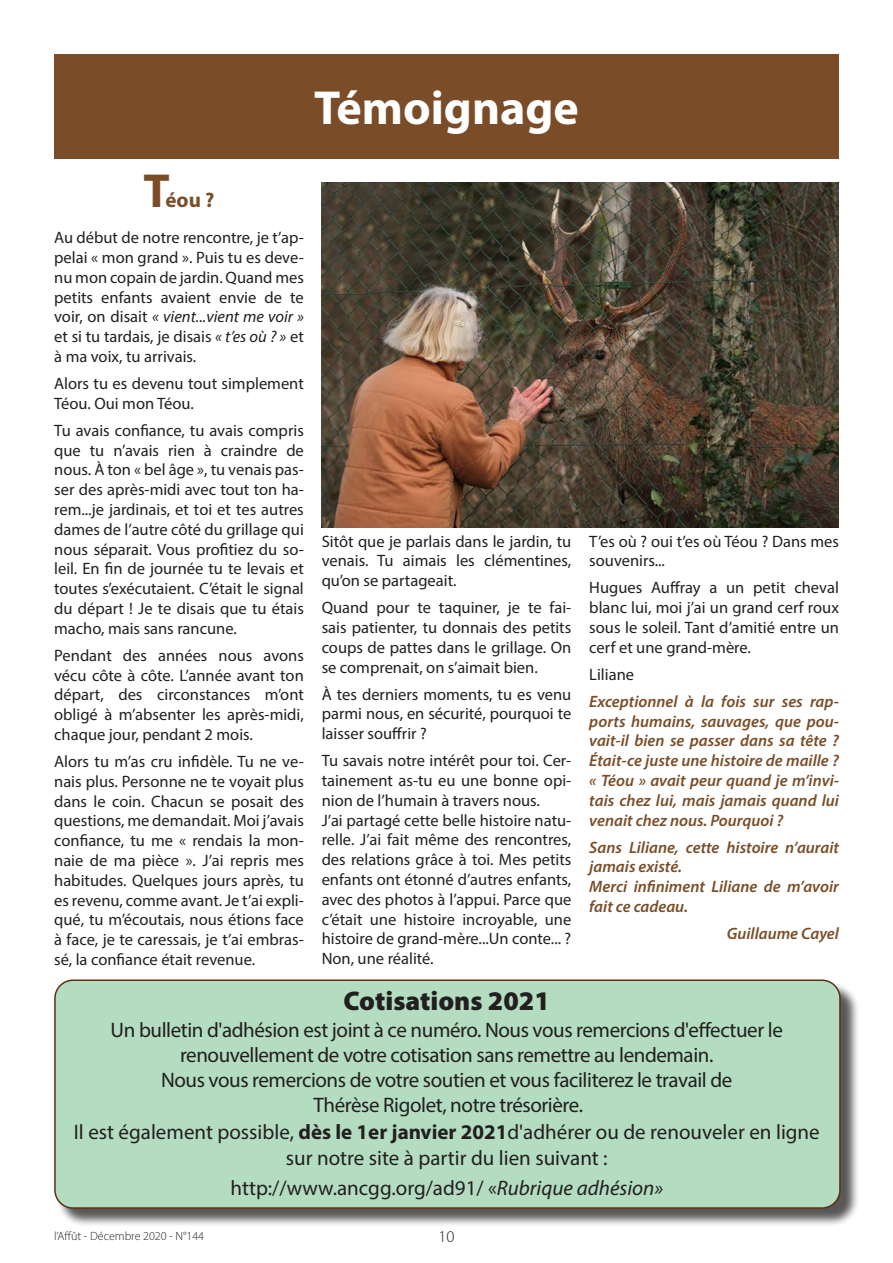
<style>
.page{position:relative;width:893px;height:1263px;background:#fff}
.page>*{position:absolute;margin:0;border:0;box-sizing:border-box;transform-origin:0 0}
.t1{font:700 48px "Myriad Pro";color:#fff}
.t2{font:700 48px "Myriad Pro";color:#7a4d28}
.t3{font:900 27px "Myriad Pro";color:#231f20}
.t4{font:21px/25.2px "Myriad Pro";letter-spacing:-.02em;color:#231f20;text-align:center}
.t5{font:21px/25.2px "Myriad Pro";color:#231f20;text-align:center}
.t6{font:700 21px "Myriad Pro";color:#7a4d28}
.t7{font:16.5px/19.8px "Myriad Pro";color:#231f20;text-align:justify}
.t8{font:italic 600 16.5px/19.8px "Myriad Pro";color:#7a4d28}
.t9{font:300 16.5px "Myriad Pro";color:#231f20}
.t10{font:300 12px "Myriad Pro";color:#231f20}
.s1{font-style:italic}
.s2{font-weight:700}
</style>
<div class="page">
<img style="left:322px;top:183px;width:517px;height:345px">
<div style="left:54px;top:54px;width:785px;height:104px;background:#7a4d28"></div>
<div style="left:56px;top:982px;width:803px;height:245px;background:#231f20;opacity:.75"></div>
<div style="left:55px;top:980px;width:785px;height:228px;background:#b3dcc0;border-radius:18px"></div>
<div style="left:54px;top:979px;width:787px;height:230px;border:2px solid #5b3111;border-radius:18px"></div>
<p class="t1" style="left:314px;top:77px;width:266px">Témoignage</p>
<p class="t2" style="left:144px;top:160px;width:28px">T</p>
<p class="t6" style="left:165px;top:186px;width:51px">éou ?</p>
<p class="t7" style="left:54px;top:227px;width:251px">Au début de notre rencontre, je t’ap&shy;pelai « mon grand ». Puis tu es deve&shy;nu mon copain de jardin. Quand mes petits enfants avaient envie de te voir, on disait <span class="s1">« vient...vient me voir » </span>et si tu tardais, je disais <span class="s1">« t’es où ? »</span> et à ma voix, tu arrivais.</p>
<p class="t7" style="left:54px;top:373px;width:251px">Alors tu es devenu tout simplement<br>Téou. Oui mon Téou.</p>
<p class="t7" style="left:54px;top:420px;width:251px">Tu avais confiance, tu avais compris que tu n’avais rien à craindre de nous. À ton « bel âge », tu venais pas&shy;ser des après-midi avec tout ton ha&shy;rem...je jardinais, et toi et tes autres dames de l’autre côté du grillage qui nous séparait. Vous profitiez du so&shy;leil. En fin de journée tu te levais et toutes s’exécutaient. C’était le signal du départ ! Je te disais que tu étais macho, mais sans rancune.</p>
<p class="t7" style="left:54px;top:645px;width:251px">Pendant des années nous avons vécu côte à côte. L’année avant ton départ, des circonstances m’ont obligé à m’absenter les après-midi, chaque jour, pendant 2 mois.</p>
<p class="t7" style="left:54px;top:751px;width:251px">Alors tu m’as cru infidèle. Tu ne ve&shy;nais plus. Personne ne te voyait plus dans le coin. Chacun se posait des questions, me demandait. Moi j’avais confiance, tu me « rendais la mon&shy;naie de ma pièce ». J’ai repris mes habitudes. Quelques jours après, tu es revenu, comme avant. Je t’ai expli&shy;qué, tu m’écoutais, nous étions face à face, je te caressais, je t’ai embras&shy;sé, la confiance était revenue.</p>
<p class="t7" style="left:322px;top:531px;width:251px">Sitôt que je parlais dans le jardin, tu venais. Tu aimais les clémentines, qu’on se partageait.</p>
<p class="t7" style="left:322px;top:597px;width:251px">Quand pour te taquiner, je te fai&shy;sais patienter, tu donnais des petits coups de pattes dans le grillage. On se comprenait, on s’aimait bien.</p>
<p class="t7" style="left:322px;top:684px;width:251px">À tes derniers moments, tu es venu parmi nous, en sécurité, pourquoi te laisser souffrir ?</p>
<p class="t7" style="left:322px;top:750px;width:251px">Tu savais notre intérêt pour toi. Cer&shy;tainement as-tu eu une bonne opi&shy;nion de l’humain à travers nous.</p>
<p class="t7" style="left:322px;top:810px;width:251px">J’ai partagé cette belle histoire natu&shy;relle. J’ai fait même des rencontres, des relations grâce à toi. Mes petits enfants ont étonné d’autres enfants, avec des photos à l’appui. Parce que c’était une histoire incroyable, une histoire de grand-mère...Un conte... ?<br>Non, une réalité.</p>
<p class="t7" style="left:589px;top:531px;width:251px">T’es où ? oui t’es où Téou ? Dans mes souvenirs...</p>
<p class="t7" style="left:589px;top:578px;width:251px">Hugues Auffray a un petit cheval blanc lui, moi j’ai un grand cerf roux sous le soleil. Tant d’amitié entre un cerf et une grand-mère.</p>
<p class="t7" style="left:589px;top:664px;width:46px">Liliane</p>
<p class="t8" style="left:589px;top:691px;width:251px;text-align:justify">Exceptionnel à la fois sur ses rap&shy;ports humains, sauvages, que pou&shy;vait-il bien se passer dans sa tête ?<br>Était-ce juste une histoire de maille ? « Téou » avait peur quand je m’invi&shy;tais chez lui, mais jamais quand lui venait chez nous. Pourquoi ?</p>
<p class="t8" style="left:589px;top:837px;width:251px">Sans Liliane, cette histoire n’aurait jamais existé.</p>
<p class="t8" style="left:589px;top:876px;width:251px">Merci infiniment Liliane de m’avoir fait ce cadeau.</p>
<p class="t8" style="left:727px;top:923px;width:114px">Guillaume Cayel</p>
<p class="t3" style="left:344px;top:982px;width:208px">Cotisations 2021</p>
<p class="t4" style="left:111px;top:1017px;width:674px">Un bulletin d'adhésion est joint à ce numéro. Nous vous remercions d'effectuer le renouvellement de votre cotisation sans remettre au lendemain.</p>
<p class="t4" style="left:161px;top:1067px;width:573px">Nous vous remercions de votre soutien et vous faciliterez le travail de</p>
<p class="t4" style="left:314px;top:1092px;width:271px">Thérèse Rigolet, notre trésorière.</p>
<p class="t5" style="left:74px;top:1119px;width:747px">Il est également possible, <span class="s2">dès le 1er janvier 2021</span>d'adhérer ou de renouveler en ligne sur notre site à partir du lien suivant :</p>
<p class="t5" style="left:231px;top:1174px;width:434px">http://www.ancgg.org/ad91/ «<span class="s1">Rubrique adhésion»</span></p>
<p class="t10" style="left:54px;top:1229px;width:152px">l’Affût - Décembre 2020 - N°144</p>
<p class="t9" style="left:438px;top:1227px;width:18px">10</p>
</div>
